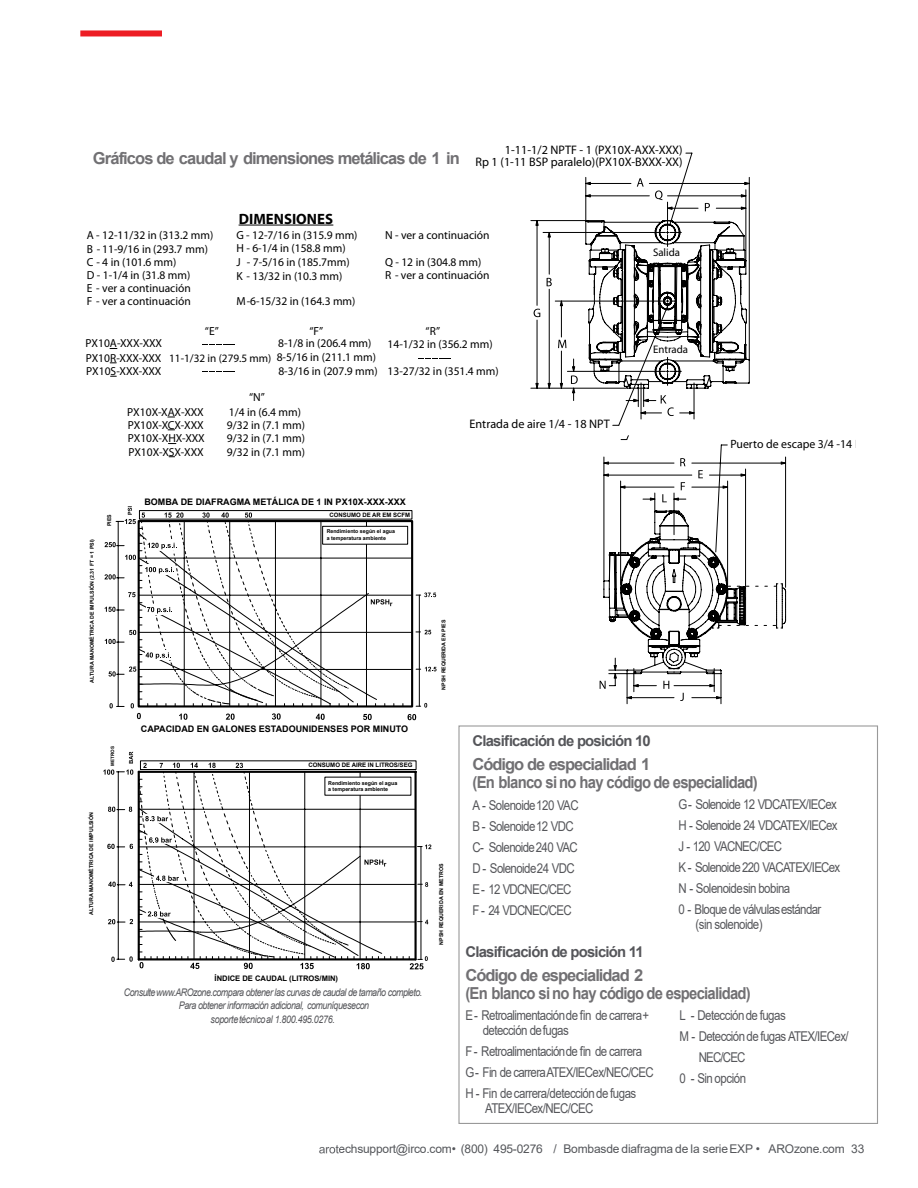
<style>
.page{position:relative;width:918px;height:1188px;background:#fff}
.page>*{position:absolute;margin:0;border:0;box-sizing:border-box;transform-origin:0 0}
.t1{font:700 16.5px/18px "Arial";letter-spacing:-.055em;color:#717073}
.t2{font:700 15px "Myriad Pro";color:#000}
.t3{font:700 14.85px "Arial";letter-spacing:-.055em;color:#55565a}
.t4{font:13.5px/21px "Arial";letter-spacing:-.05em;color:#55565a;scale:.85 1}
.t5{font:12.3px/11.9px "Myriad Pro";color:#000;text-align:right}
.t6{font:12px "Arial";letter-spacing:-.015em;color:#54565a}
.t7{font:12px "Myriad Pro";color:#000}
.t8{font:11.7px/13px "Myriad Pro";color:#000}
.t9{font:11.25px "Myriad Pro";color:#000}
.t10{font:10.95px "Myriad Pro";color:#000}
.t11{font:italic 10.5px/13.5px "Arial";letter-spacing:-.05em;color:#55565a;text-align:center;scale:.85 1}
.t12{font:700 9px "Arial";color:#000}
.t13{font:700 7.65px "Arial";color:#000}
.t14{font:700 6.15px "Arial";color:#000}
.t15{font:700 6px "Arial";color:#000}
.t16{font:700 5.25px/6.3px "Arial";color:#000}
.t17{font:700 4.5px "Arial";color:#000}
</style>
<div class="page">
<div style="left:80px;top:30px;width:82px;height:6px;background:#ed1d24"></div>
<svg style="left:395px;top:510px;width:25px;height:196px"></svg>
<hr style="left:419px;top:595px;width:1px;height:37px;background:#000">
<div style="left:322px;top:526px;width:86px;height:19px;background:#fff;border:1px solid #000"></div>
<svg style="left:416px;top:703px;width:11px;height:5px"></svg>
<svg style="left:416px;top:630px;width:15px;height:4px"></svg>
<svg style="left:416px;top:667px;width:21px;height:4px"></svg>
<svg style="left:416px;top:593px;width:20px;height:4px"></svg>
<svg style="left:408px;top:714px;width:8px;height:6px"></svg>
<svg style="left:104px;top:506px;width:291px;height:214px"></svg>
<svg style="left:421px;top:920px;width:7px;height:4px"></svg>
<svg style="left:421px;top:882px;width:7px;height:5px"></svg>
<svg style="left:391px;top:760px;width:30px;height:200px"></svg>
<div style="left:325px;top:777px;width:86px;height:19px;background:#fff"></div>
<svg style="left:397px;top:956px;width:31px;height:14px"></svg>
<svg style="left:103px;top:752px;width:288px;height:217px"></svg>
<svg style="left:418px;top:845px;width:13px;height:4px"></svg>
<svg style="left:418px;top:358px;width:33px;height:1px"></svg>
<svg style="left:202px;top:371px;width:33px;height:1px"></svg>
<hr style="left:239px;top:225px;width:94px;height:1px;background:#000">
<hr style="left:586px;top:177px;width:1px;height:43px;background:#000">
<hr style="left:531px;top:388px;width:95px;height:1px;background:#000">
<hr style="left:543px;top:232px;width:122px;height:1px;background:#000">
<hr style="left:549px;top:289px;width:1px;height:99px;background:#000">
<hr style="left:549px;top:232px;width:1px;height:42px;background:#000">
<hr style="left:531px;top:220px;width:54px;height:1px;background:#000">
<hr style="left:537px;top:320px;width:1px;height:68px;background:#000">
<hr style="left:537px;top:221px;width:1px;height:84px;background:#000">
<hr style="left:555px;top:301px;width:110px;height:1px;background:#000">
<svg style="left:547px;top:278px;width:5px;height:8px"></svg>
<svg style="left:534px;top:309px;width:6px;height:8px"></svg>
<svg style="left:535px;top:220px;width:4px;height:6px"></svg>
<svg style="left:547px;top:233px;width:4px;height:5px"></svg>
<svg style="left:535px;top:383px;width:4px;height:6px"></svg>
<svg style="left:547px;top:383px;width:4px;height:6px"></svg>
<svg style="left:558px;top:178px;width:228px;height:523px"></svg>
<h1 class="t1" style="left:93px;top:151px;width:369px">Gráficos de caudal y dimensiones metálicas de 1 in</h1>
<p class="t5" style="left:476px;top:145px;width:209px">1-11-1/2 NPTF - 1 (PX10X-AXX-XXX)<br>Rp 1 (1-11 BSP paralelo)(PX10X-BXXX-XX)</p>
<p class="t2" style="left:239px;top:212px;width:96px">DIMENSIONES</p>
<p class="t8" style="left:87px;top:230px;width:128px">A - 12-11/32 in (313.2 mm)</p>
<p class="t8" style="left:236px;top:230px;width:123px;line-height:12.6px">G - 12-7/16 in (315.9 mm)<br>H - 6-1/4 in (158.8 mm)</p>
<p class="t8" style="left:236px;top:264px;width:121px;line-height:25.5px">K - 13/32 in (10.3 mm)<br>M-6-15/32 in (164.3 mm)</p>
<p class="t8" style="left:87px;top:244px;width:123px">B - 11-9/16 in (293.7 mm)<br>C - 4 in (101.6 mm)<br>D - 1-1/4 in (31.8 mm)<br>E - ver a continuación<br>F - ver a continuación</p>
<p class="t8" style="left:236px;top:257px;width:115px">J - 7-5/16 in (185.7mm)</p>
<p class="t8" style="left:86px;top:338px;width:78px">PX10A-XXX-XXX</p>
<p class="t8" style="left:86px;top:352px;width:77px">PX10R-XXX-XXX<br>PX10S-XXX-XXX</p>
<p class="t8" style="left:205px;top:325px;width:15px">“E”</p>
<p class="t9" style="left:169px;top:353px;width:104px">11-1/32 in (279.5 mm)</p>
<p class="t8" style="left:309px;top:325px;width:15px">“F”</p>
<p class="t8" style="left:278px;top:337px;width:95px">8-1/8 in (206.4 mm)</p>
<p class="t8" style="left:278px;top:366px;width:101px">8-3/16 in (207.9 mm)</p>
<p class="t8" style="left:277px;top:352px;width:101px">8-5/16 in (211.1 mm)</p>
<p class="t8" style="left:127px;top:406px;width:78px">PX10X-XAX-XXX</p>
<p class="t8" style="left:128px;top:419px;width:77px">PX10X-XCX-XXX</p>
<p class="t8" style="left:128px;top:433px;width:79px">PX10X-XHX-XXX</p>
<p class="t8" style="left:128px;top:446px;width:77px">PX10X-XSX-XXX</p>
<p class="t8" style="left:229px;top:390px;width:74px;line-height:15px;text-indent:20px">“N”<br>1/4 in (6.4 mm)</p>
<p class="t8" style="left:227px;top:433px;width:80px">9/32 in (7.1 mm)<br>9/32 in (7.1 mm)</p>
<p class="t8" style="left:227px;top:420px;width:80px">9/32 in (7.1 mm)</p>
<p class="t8" style="left:385px;top:230px;width:106px">N - ver a continuación</p>
<p class="t8" style="left:385px;top:256px;width:106px;line-height:13.5px">Q - 12 in (304.8 mm)<br>R - ver a continuación</p>
<p class="t8" style="left:388px;top:325px;width:107px;line-height:13.8px;text-indent:38px">“R”<br>14-1/32 in (356.2 mm)</p>
<p class="t8" style="left:388px;top:365px;width:113px">13-27/32 in (351.4 mm)</p>
<p class="t5" style="left:470px;top:419px;width:142px">Entrada de aire 1/4 - 18 NPT</p>
<p class="t16" style="left:89px;top:683px;width:145px;rotate:-90deg">ALTURA MANOMÉTRICA DE IMPULSIÓN (2.31 FT = 1 PSI)</p>
<p class="t16" style="left:107px;top:526px;width:13px;rotate:-90deg">PIES</p>
<p class="t12" style="left:144px;top:498px;width:263px">BOMBA DE DIAFRAGMA METÁLICA DE 1 IN PX10X-XXX-XXX</p>
<p class="t15" style="left:329px;top:513px;width:82px">CONSUMO DE AR EM SCFM</p>
<p class="t16" style="left:327px;top:529px;width:70px">Rendimiento según el agua a temperatura ambiente</p>
<p class="t12" style="left:141px;top:725px;width:269px">CAPACIDAD EN GALONES ESTADOUNIDENSES POR MINUTO</p>
<p class="t16" style="left:441px;top:690px;width:71px;rotate:-90deg">NPSH REQUERIDA EN PIES</p>
<p class="t10" style="left:653px;top:248px;width:29px">Salida</p>
<p class="t10" style="left:653px;top:345px;width:37px">Entrada</p>
<p class="t7" style="left:730px;top:439px;width:140px">Puerto de escape 3/4 -14 NP</p>
<p class="t16" style="left:88px;top:915px;width:104px;rotate:-90deg">ALTURA MANOMÉTRICA DE IMPULSIÓN</p>
<p class="t17" style="left:111px;top:766px;width:21px;rotate:-90deg">METROS</p>
<p class="t14" style="left:308px;top:763px;width:106px">CONSUMO DE AIRE IN LITROS/SEG</p>
<p class="t16" style="left:328px;top:780px;width:71px">Rendimiento según el agua a temperatura ambiente</p>
<p class="t13" style="left:215px;top:976px;width:125px">ÍNDICE DE CAUDAL (LITROS/MIN)</p>
<p class="t11" style="left:124px;top:986px;width:353px">Consultewww.AROzone.compara obtener las curvas de caudal de tamaño completo.<br>Para obtener información adicional, comuníquesecon<br>soportetécnicoal 1.800.495.0276.</p>
<p class="t16" style="left:439px;top:945px;width:83px;rotate:-90deg">NPSH REQUERIDA EN METROS</p>
<p class="t3" style="left:472px;top:735px;width:180px">Clasificación de posición 10</p>
<h1 class="t1" style="left:472px;top:757px;width:287px">Código de especialidad 1<br>(En blanco si no hay código de especialidad)</h1>
<p class="t4" style="left:472px;top:796px;width:127px">A - Solenoide120 VAC<br>B - Solenoide12 VDC<br>C- Solenoide240 VAC<br>D - Solenoide24 VDC<br>E - 12 VDCNEC/CEC<br>F - 24 VDCNEC/CEC</p>
<p class="t4" style="left:678px;top:795px;width:192px">G- Solenoide 12 VDCATEX/IECex<br>H - Solenoide 24 VDCATEX/IECex<br>J - 120 VACNEC/CEC<br>K - Solenoide 220 VACATEX/IECex<br>N - Solenoidesin bobina<br>0 - Bloque de válvulasestándar</p>
<p class="t4" style="left:696px;top:915px;width:80px">(sin solenoide)</p>
<p class="t3" style="left:465px;top:946px;width:180px">Clasificación de posición 11</p>
<h1 class="t1" style="left:465px;top:968px;width:287px">Código de especialidad 2<br>(En blanco si no hay código de especialidad)</h1>
<p class="t4" style="left:483px;top:1009px;width:197px;line-height:15px;text-indent:-17px">E- Retroalimentaciónde fin de carrera+ detección defugas</p>
<p class="t4" style="left:465px;top:1042px;width:223px">F - Retroalimentaciónde fin de carrera<br>G- Fin de carreraATEX/IECex/NEC/CEC<br>H - Fin decarrera/detección de fugas</p>
<p class="t4" style="left:485px;top:1099px;width:129px">ATEX/IECex/NEC/CEC</p>
<p class="t4" style="left:679px;top:1006px;width:127px">L - Detecciónde fugas</p>
<p class="t4" style="left:679px;top:1027px;width:201px">M - Detección de fugas ATEX/IECex/</p>
<p class="t4" style="left:699px;top:1048px;width:56px">NEC/CEC</p>
<p class="t4" style="left:679px;top:1069px;width:80px">0 - Sin opción</p>
<p class="t6" style="left:319px;top:1145px;width:547px">arotechsupport@irco.com• (800) 495-0276 / Bombasde diafragma de la serieEXP • AROzone.com 33</p>
</div>
